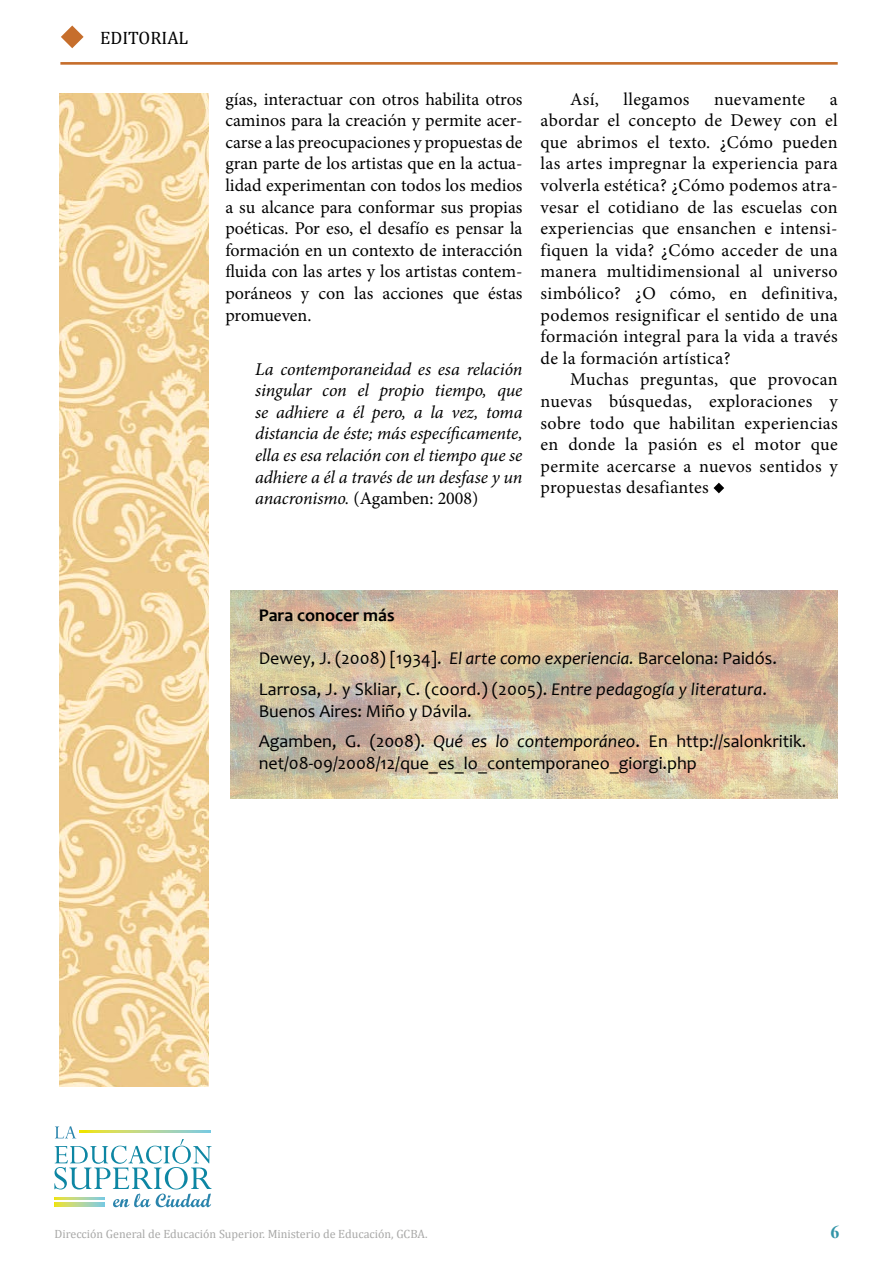
<style>
.page{position:relative;width:893px;height:1263px;background:#fff}
.page>*{position:absolute;margin:0;border:0;box-sizing:border-box;transform-origin:0 0}
.t1{font:18px/21.6px "Minion Pro";letter-spacing:.015em;color:#000;text-align:justify}
.t2{font:18px/30.6px "Candara";color:#000}
.t3{font:italic 18px/21.6px "Minion Pro";letter-spacing:-.005em;color:#000;text-align:justify}
.t4{font:700 18px "Candara";color:#000}
.t5{font:18px "Cambria";color:#000}
.t6{font:700 18px "Times New Roman";color:#3194a7}
.t7{font:12px "Cambria";color:#a8a8a7}
.s1{font-style:normal}
.s2{font-style:italic}
</style>
<div class="page">
<svg style="left:54px;top:1126px;width:158px;height:81px"></svg>
<svg style="left:79px;top:1130px;width:132px;height:3px"></svg>
<svg style="left:55px;top:1198px;width:49px;height:2px"></svg>
<svg style="left:55px;top:1202px;width:49px;height:5px"></svg>
<svg style="left:713px;top:483px;width:11px;height:10px"></svg>
<hr style="left:60px;top:62px;width:778px;height:3px;background:#c66e2c">
<svg style="left:61px;top:26px;width:23px;height:22px"></svg>
<img style="left:59px;top:94px;width:150px;height:992px">
<img style="left:230px;top:590px;width:607px;height:208px">
<p class="t5" style="left:100px;top:27px;width:90px">EDITORIAL</p>
<p class="t1" style="left:225px;top:88px;width:299px">gías, interactuar con otros habilita otros caminos para la creación y permite acer&shy;carse a las preocupaciones y propuestas de gran parte de los artistas que en la actua&shy;lidad experimentan con todos los medios a su alcance para conformar sus propias poéticas. Por eso, el desafío es pensar la formación en un contexto de interacción fluida con las artes y los artistas contem&shy;poráneos y con las acciones que éstas promueven.</p>
<p class="t3" style="left:255px;top:358px;width:269px">La contemporaneidad es esa relación singular con el propio tiempo, que se adhiere a él pero, a la vez, toma distancia de éste; más específicamente, ella es esa relación con el tiempo que se adhiere a él a través de un desfase y un anacronismo. <span class="s1">(Agamben: 2008)</span></p>
<p class="t1" style="left:570px;top:88px;width:30px">Así,</p>
<p class="t1" style="left:624px;top:88px;width:67px">llegamos</p>
<p class="t1" style="left:714px;top:88px;width:93px">nuevamente</p>
<p class="t1" style="left:540px;top:88px;width:299px;text-indent:289px">a abordar el concepto de Dewey con el que abrimos el texto. ¿Cómo pueden las artes impregnar la experiencia para volverla estética? ¿Cómo podemos atra&shy;vesar el cotidiano de las escuelas con experiencias que ensanchen e intensi&shy;fiquen la vida? ¿Cómo acceder de una manera multidimensional al universo simbólico? ¿O cómo, en definitiva, podemos resignificar el sentido de una formación integral para la vida a través de la formación artística?</p>
<p class="t1" style="left:540px;top:369px;width:299px;text-indent:30px">Muchas preguntas, que provocan nuevas búsquedas, exploraciones y sobre todo que habilitan experiencias en donde la pasión es el motor que permite acercarse a nuevos sentidos y propuestas desafiantes</p>
<p class="t4" style="left:259px;top:604px;width:137px">Para conocer más</p>
<p class="t2" style="left:259px;top:643px;width:520px">Dewey, J. (2008) [1934]. <span class="s2">El arte como experiencia.</span> Barcelona: Paidós.<br>Larrosa, J. y Skliar, C. (coord.) (2005). <span class="s2">Entre pedagogía y literatura</span>.</p>
<p class="t2" style="left:259px;top:695px;width:549px">Buenos Aires: Miño y Dávila.<br>Agamben, G. (2008). <span class="s2">Qué es lo contemporáneo</span>. En http://salonkritik.</p>
<p class="t2" style="left:259px;top:747px;width:440px">net/08-09/2008/12/que_es_lo_contemporaneo_giorgi.php</p>
<p class="t7" style="left:54px;top:1227px;width:375px">Dirección General de Educación Superior. Ministerio de Educación, GCBA.</p>
<p class="t6" style="left:830px;top:1220px;width:10px">6</p>
</div>
